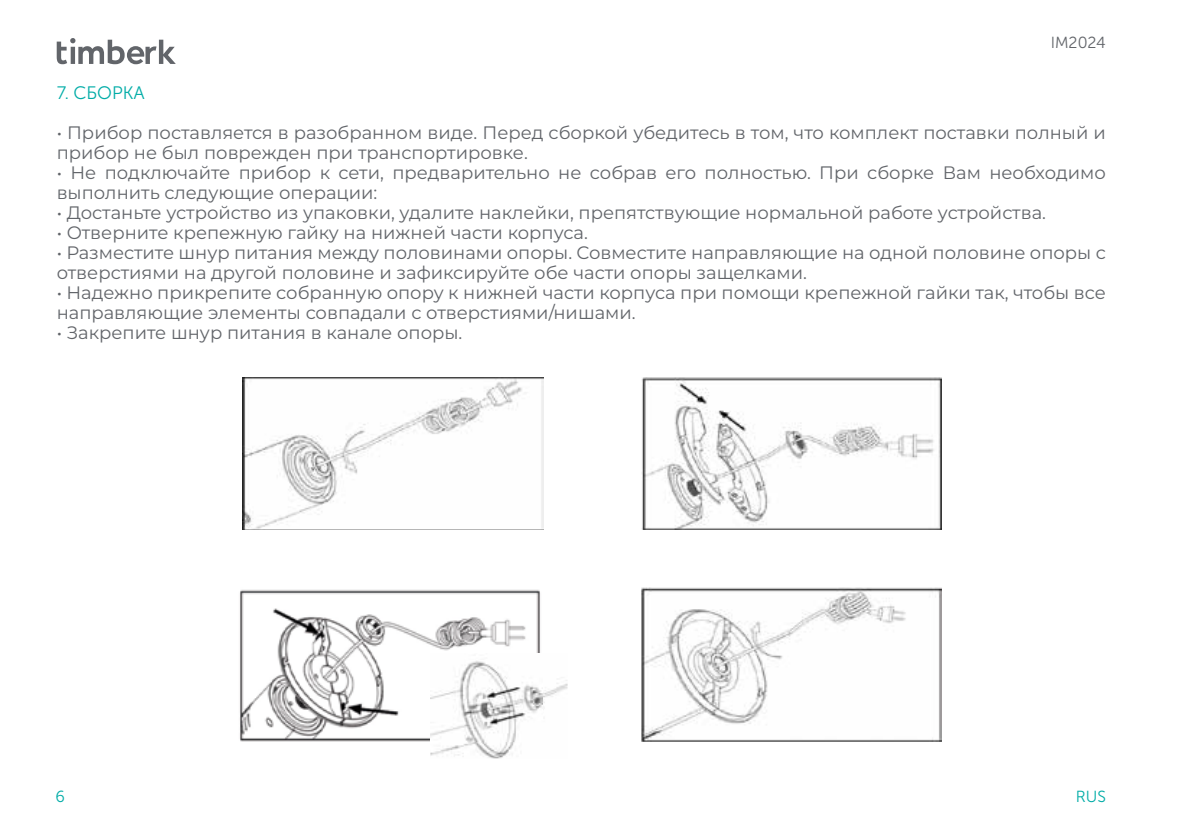
<style>
.page{position:relative;width:1191px;height:840px;background:#fff}
.page>*{position:absolute;margin:0;border:0;box-sizing:border-box;transform-origin:0 0}
.t1{font:18px/20px "Montserrat";color:#62656a}
.t2{font:18px "Museo Sans Cyrl 300";color:#00aca7}
.t3{font:16px "Museo Sans Cyrl 300";color:#62656a}
.t4{font:16px "Museo Sans Cyrl 300";color:#00aca7}
</style>
<div class="page">
<svg style="left:57px;top:38px;width:119px;height:26px"></svg>
<hr style="left:71px;top:47px;width:4px;height:17px;background:#62656a">
<img style="left:641px;top:377px;width:300px;height:152px">
<img style="left:243px;top:377px;width:300px;height:152px">
<img style="left:641px;top:587px;width:300px;height:154px">
<img style="left:240px;top:589px;width:300px;height:152px">
<img style="left:430px;top:680px;width:137px;height:78px">
<img style="left:430px;top:653px;width:112px;height:88px">
<p class="t3" style="left:1050px;top:34px;width:57px">IM2024</p>
<p class="t2" style="left:57px;top:83px;width:90px">7. СБОРКА</p>
<p class="t1" style="left:57px;top:122px;width:1050px">• Прибор поставляется в разобранном виде. Перед сборкой убедитесь в том, что комплект поставки полный и прибор не был поврежден при транспортировке.</p>
<p class="t1" style="left:57px;top:162px;width:1050px">• Не подключайте прибор к сети, предварительно не собрав его полностью. При сборке Вам необходимо выполнить следующие операции:</p>
<p class="t1" style="left:57px;top:201px;width:991px">• Достаньте устройство из упаковки, удалите наклейки, препятствующие нормальной работе устройства.</p>
<p class="t1" style="left:57px;top:221px;width:533px">• Отверните крепежную гайку на нижней части корпуса.</p>
<p class="t1" style="left:57px;top:241px;width:1050px">• Разместите шнур питания между половинами опоры. Совместите направляющие на одной половине опоры с отверстиями на другой половине и зафиксируйте обе части опоры защелками.</p>
<p class="t1" style="left:57px;top:281px;width:1050px">• Надежно прикрепите собранную опору к нижней части корпуса при помощи крепежной гайки так, чтобы все направляющие элементы совпадали с отверстиями/нишами.</p>
<p class="t1" style="left:57px;top:321px;width:407px">• Закрепите шнур питания в канале опоры.</p>
<p class="t4" style="left:55px;top:787px;width:11px">6</p>
<p class="t4" style="left:1076px;top:787px;width:31px">RUS</p>
</div>
